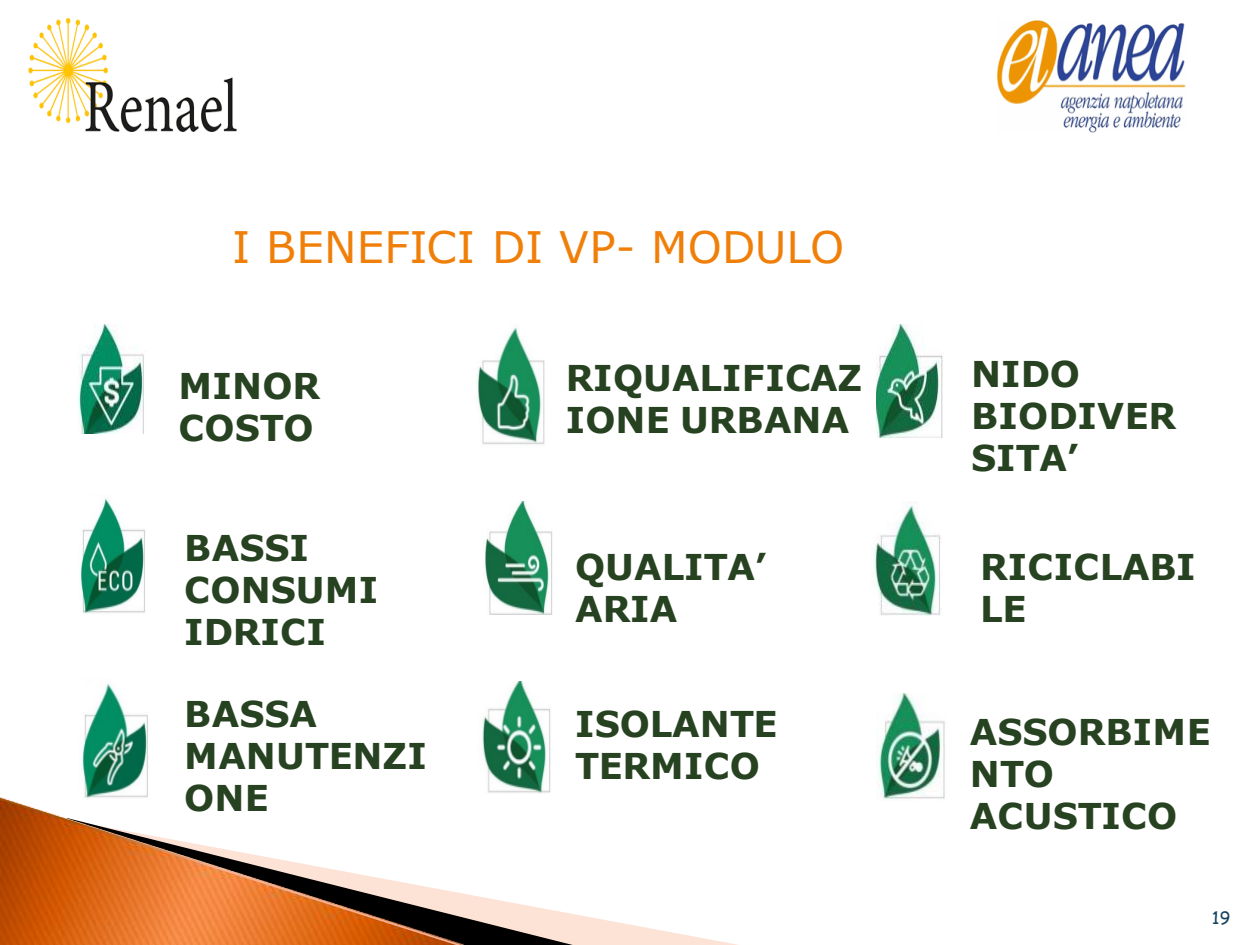
<style>
.page{position:relative;width:1260px;height:945px;background:#fff}
.page>*{position:absolute;margin:0;border:0;box-sizing:border-box;transform-origin:0 0}
.t1{font:43.4px "Verdana";color:#f07f09}
.t2{font:700 35.52px/42px "Verdana";color:#274221}
.t3{font:17.15px "Comic Sans MS";color:#14425d}
</style>
<div class="page">
<svg style="left:576px;top:914px;width:162px;height:31px"></svg>
<svg style="left:469px;top:895px;width:107px;height:50px;fill:#fde2d6"></svg>
<svg style="left:0;top:798px;width:469px;height:147px"></svg>
<img style="left:29px;top:18px;width:207px;height:113px">
<img style="left:79px;top:324px;width:65px;height:109px">
<img style="left:80px;top:498px;width:65px;height:116px">
<img style="left:79px;top:683px;width:69px;height:118px">
<img style="left:477px;top:327px;width:68px;height:118px">
<img style="left:484px;top:501px;width:69px;height:113px">
<img style="left:877px;top:324px;width:66px;height:113px">
<img style="left:482px;top:681px;width:69px;height:113px">
<img style="left:873px;top:501px;width:69px;height:115px">
<img style="left:877px;top:693px;width:68px;height:106px">
<img style="left:998px;top:20px;width:187px;height:113px">
<p class="t1" style="left:232px;top:220px;width:614px">I BENEFICI DI VP- MODULO</p>
<p class="t2" style="left:178px;top:364px;width:143px">MINOR<br>COSTO</p>
<p class="t2" style="left:184px;top:526px;width:196px">BASSI<br>CONSUMI<br>IDRICI</p>
<p class="t2" style="left:184px;top:691px;width:244px">BASSA<br>MANUTENZI<br>ONE</p>
<p class="t2" style="left:566px;top:356px;width:298px">RIQUALIFICAZ<br>IONE URBANA</p>
<p class="t2" style="left:575px;top:545px;width:193px">QUALITA’<br>ARIA</p>
<p class="t2" style="left:575px;top:702px;width:204px">ISOLANTE<br>TERMICO</p>
<p class="t2" style="left:971px;top:351px;width:207px">NIDO<br>BIODIVER<br>SITA’</p>
<p class="t2" style="left:980px;top:545px;width:217px">RICICLABI<br>LE</p>
<p class="t2" style="left:970px;top:710px;width:242px">ASSORBIME<br>NTO<br>ACUSTICO</p>
<p class="t3" style="left:1212px;top:906px;width:20px">19</p>
</div>
